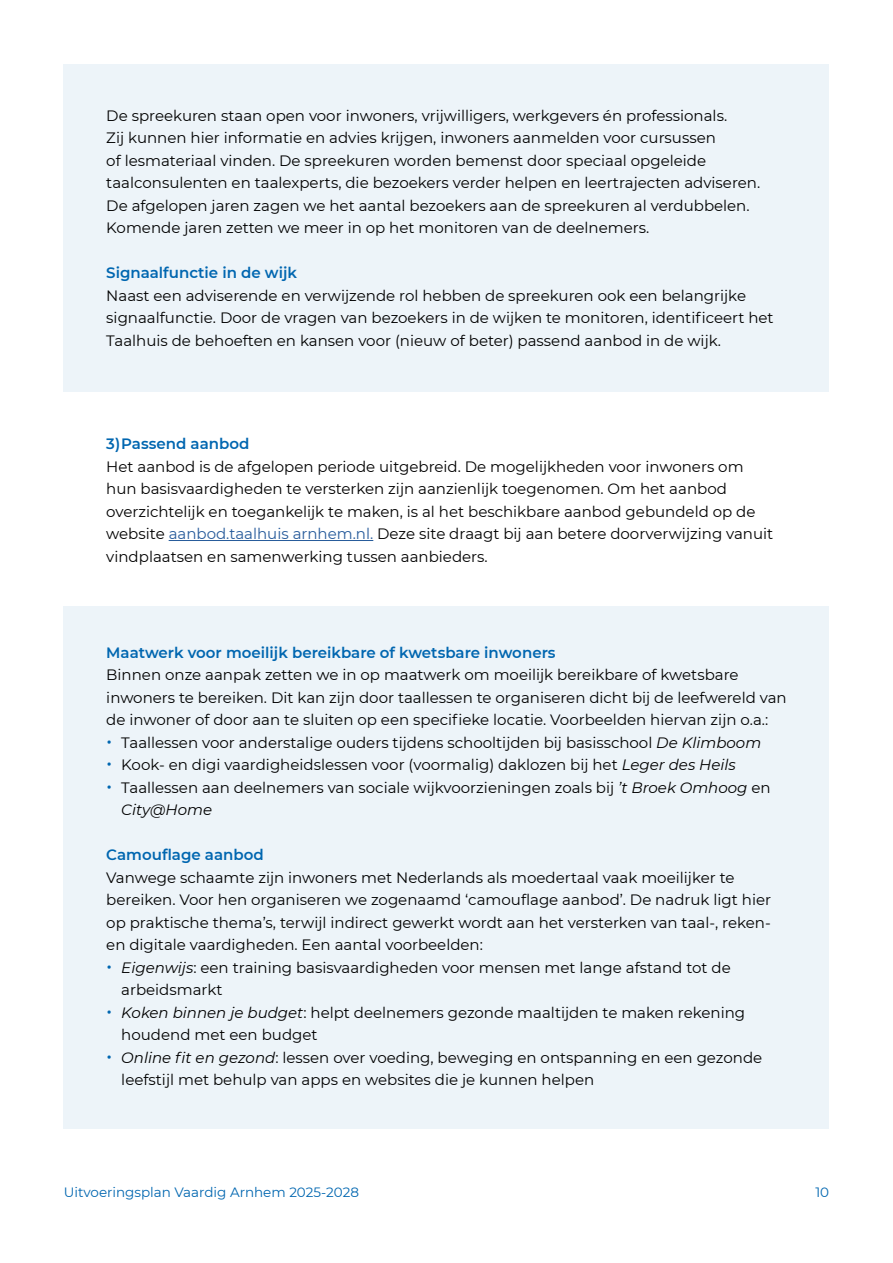
<style>
.page{position:relative;width:893px;height:1263px;background:#fff}
.page>*{position:absolute;margin:0;border:0;box-sizing:border-box;transform-origin:0 0}
.t1{font:15px/22.5px "Montserrat";color:#000}
.t2{font:600 15px "Montserrat";color:#0066b0}
.t3{font:13.5px "Montserrat";color:#0066b0}
.s1{color:#275b9b}
.s2{font-size:21px;color:#0066b0}
.s3{font-style:italic}
</style>
<div class="page">
<div style="left:64px;top:64px;width:765px;height:327px;background:#edf4f9"></div>
<div style="left:64px;top:607px;width:765px;height:522px;background:#edf4f9"></div>
<hr style="left:169px;top:540px;width:204px;height:1px;background:#275b9b">
<p class="t1" style="left:106px;top:104px;width:655px">De spreekuren staan open voor inwoners, vrijwilligers, werkgevers én professionals.<br>Zij kunnen hier informatie en advies krijgen, inwoners aanmelden voor cursussen<br>of lesmateriaal vinden. De spreekuren worden bemenst door speciaal opgeleide taalconsulenten en taalexperts, die bezoekers verder helpen en leertrajecten adviseren.<br>De afgelopen jaren zagen we het aantal bezoekers aan de spreekuren al verdubbelen.<br>Komende jaren zetten we meer in op het monitoren van de deelnemers.</p>
<p class="t2" style="left:106px;top:262px;width:192px">Signaalfunctie in de wijk</p>
<p class="t1" style="left:106px;top:284px;width:669px">Naast een adviserende en verwijzende rol hebben de spreekuren ook een belangrijke signaalfunctie. Door de vragen van bezoekers in de wijken te monitoren, identificeert het<br>Taalhuis de behoeften en kansen voor (nieuw of beter) passend aanbod in de wijk.</p>
<p class="t2" style="left:106px;top:433px;width:145px">3)Passend aanbod</p>
<p class="t1" style="left:106px;top:455px;width:668px">Het aanbod is de afgelopen periode uitgebreid. De mogelijkheden voor inwoners om hun basisvaardigheden te versterken zijn aanzienlijk toegenomen. Om het aanbod overzichtelijk en toegankelijk te maken, is al het beschikbare aanbod gebundeld op de website <span class="s1">aanbod.taalhuis arnhem.nl.</span> Deze site draagt bij aan betere doorverwijzing vanuit vindplaatsen en samenwerking tussen aanbieders.</p>
<p class="t2" style="left:106px;top:642px;width:451px">Maatwerk voor moeilijk bereikbare of kwetsbare inwoners</p>
<p class="t1" style="left:106px;top:663px;width:682px">Binnen onze aanpak zetten we in op maatwerk om moeilijk bereikbare of kwetsbare inwoners te bereiken. Dit kan zijn door taallessen te organiseren dicht bij de leefwereld van de inwoner of door aan te sluiten op een specifieke locatie. Voorbeelden hiervan zijn o.a.:</p>
<p class="t1" style="left:106px;top:731px;width:656px"><span class="s2">•</span> Taallessen voor anderstalige ouders tijdens schooltijden bij basisschool <span class="s3">De Klimboom</span></p>
<p class="t1" style="left:106px;top:753px;width:631px"><span class="s2">•</span> Kook- en digi vaardigheidslessen voor (voormalig) daklozen bij het <span class="s3">Leger des Heils</span></p>
<p class="t1" style="left:121px;top:776px;width:651px;text-indent:-15px"><span class="s2">•</span> Taallessen aan deelnemers van sociale wijkvoorzieningen zoals bij <span class="s3">’t Broek Omhoog</span> en<br><span class="s3">City@Home</span></p>
<p class="t2" style="left:106px;top:844px;width:159px">Camouflage aanbod</p>
<p class="t1" style="left:106px;top:866px;width:666px">Vanwege schaamte zijn inwoners met Nederlands als moedertaal vaak moeilijker te bereiken. Voor hen organiseren we zogenaamd ‘camouflage aanbod’. De nadruk ligt hier op praktische thema’s, terwijl indirect gewerkt wordt aan het versterken van taal-, reken&shy;en digitale vaardigheden. Een aantal voorbeelden:</p>
<p class="t1" style="left:121px;top:956px;width:611px;text-indent:-15px"><span class="s2">•</span> <span class="s3">Eigenwijs</span>: een training basisvaardigheden voor mensen met lange afstand tot de arbeidsmarkt</p>
<p class="t1" style="left:121px;top:1001px;width:625px;text-indent:-15px"><span class="s2">•</span> <span class="s3">Koken binnen je budget</span>: helpt deelnemers gezonde maaltijden te maken rekening houdend met een budget</p>
<p class="t1" style="left:121px;top:1046px;width:642px;text-indent:-15px"><span class="s2">•</span> <span class="s3">Online fit en gezond</span>: lessen over voeding, beweging en ontspanning en een gezonde leefstijl met behulp van apps en websites die je kunnen helpen</p>
<p class="t3" style="left:64px;top:1183px;width:297px">Uitvoeringsplan Vaardig Arnhem 2025-2028</p>
<p class="t3" style="left:815px;top:1183px;width:15px">10</p>
</div>
